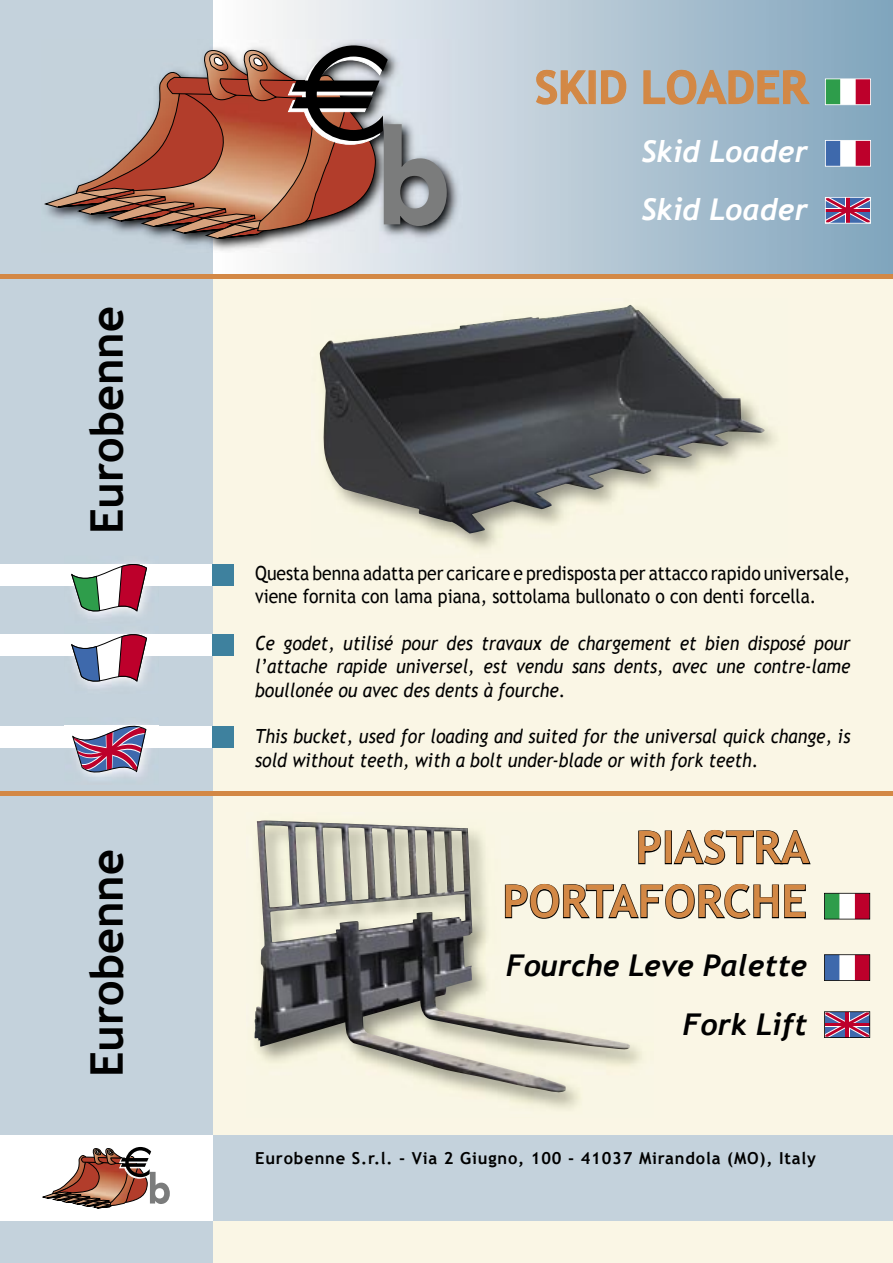
<style>
.page{position:relative;width:893px;height:1263px;background:#faf6e5}
.page>*{position:absolute;margin:0;border:0;box-sizing:border-box;transform-origin:0 0}
.t1{font:700 45px/54px "Trebuchet MS";color:#d38845;text-align:right}
.t2{font:700 45px "Trebuchet MS";color:#000}
.t3{font:italic 700 30px/58.5px "Trebuchet";color:#000;text-align:right}
.t4{font:italic 700 30px/58.5px "Trebuchet";color:#fff}
.t5{font:italic 19.5px/23.4px "Trebuchet MS";color:#000;text-align:justify;scale:.9 1}
.t6{font:19.5px/23.4px "Trebuchet MS";color:#000;scale:.9 1}
.t7{font:700 16.5px "Trebuchet MS";letter-spacing:.05em;color:#000}
</style>
<div class="page">
<svg style="left:213px;top:0;width:680px;height:274px;background:#b1c5d4"></svg>
<div style="left:0;top:0;width:213px;height:1263px;background:#c4d2dc"></div>
<img style="left:44px;top:40px;width:418px;height:213px">
<svg style="left:45px;top:45px;width:402px;height:194px"></svg>
<div style="left:0;top:274px;width:893px;height:5px;background:#d38845"></div>
<svg style="left:535px;top:69px;width:54px;height:36px;background:#c2bdb5"></svg>
<div style="left:589px;top:70px;width:7px;height:34px;border:2px solid #d38845"></div>
<svg style="left:600px;top:69px;width:27px;height:36px"></svg>
<svg style="left:643px;top:69px;width:167px;height:36px;background:#aaadac"></svg>
<div style="left:213px;top:1135px;width:680px;height:85px;background:#c4d2dc"></div>
<div style="left:0;top:1135px;width:213px;height:85px;background:#fff"></div>
<svg style="left:43px;top:1147px;width:127px;height:61px"></svg>
<img style="left:320px;top:304px;width:446px;height:230px">
<div style="left:0;top:634px;width:213px;height:22px;background:#fff"></div>
<div style="left:213px;top:634px;width:21px;height:22px;background:#3e819e"></div>
<img style="left:81px;top:633px;width:69px;height:55px">
<img style="left:71px;top:634px;width:79px;height:22px">
<svg style="left:72px;top:634px;width:75px;height:47px"></svg>
<div style="left:0;top:726px;width:213px;height:21px;background:#fff"></div>
<div style="left:213px;top:726px;width:21px;height:21px;background:#3e819e"></div>
<img style="left:65px;top:724px;width:94px;height:54px">
<img style="left:65px;top:726px;width:94px;height:21px">
<svg style="left:72px;top:726px;width:75px;height:46px"></svg>
<div style="left:0;top:564px;width:213px;height:21px;background:#fff"></div>
<div style="left:213px;top:564px;width:21px;height:21px;background:#3e819e"></div>
<img style="left:64px;top:562px;width:95px;height:56px">
<img style="left:64px;top:564px;width:95px;height:21px">
<svg style="left:72px;top:564px;width:75px;height:47px"></svg>
<svg style="left:825px;top:140px;width:46px;height:27px"></svg>
<svg style="left:825px;top:197px;width:46px;height:27px"></svg>
<svg style="left:825px;top:79px;width:46px;height:26px"></svg>
<img style="left:254px;top:821px;width:388px;height:288px">
<img style="left:257px;top:820px;width:211px;height:123px">
<hr style="left:0;top:791px;width:893px;height:4px;background:#d38845">
<svg style="left:637px;top:829px;width:25px;height:36px"></svg>
<div style="left:665px;top:830px;width:7px;height:34px;border:2px solid #000"></div>
<svg style="left:673px;top:830px;width:138px;height:35px"></svg>
<svg style="left:504px;top:883px;width:302px;height:36px"></svg>
<svg style="left:824px;top:954px;width:46px;height:27px"></svg>
<svg style="left:824px;top:1011px;width:46px;height:27px"></svg>
<svg style="left:824px;top:893px;width:46px;height:26px"></svg>
<h1 class="t2" style="left:79px;top:534px;width:229px;rotate:-90deg">Eurobenne</h1>
<h1 class="t2" style="left:79px;top:1077px;width:229px;rotate:-90deg">Eurobenne</h1>
<h1 class="t1" style="left:535px;top:60px;width:274px">SKID LOADER</h1>
<h2 class="t4" style="left:642px;top:123px;width:168px">Skid Loader<br>Skid Loader</h2>
<p class="t6" style="left:255px;top:561px;width:663px">Questa benna adatta per caricare e predisposta per attacco rapido universale, viene fornita con lama piana, sottolama bullonato o con denti forcella.</p>
<p class="t5" style="left:255px;top:631px;width:663px">Ce godet, utilisé pour des travaux de chargement et bien disposé pour l’attache rapide universel, est vendu sans dents, avec une contre-lame boullonée ou avec des dents à fourche.</p>
<p class="t5" style="left:255px;top:725px;width:663px">This bucket, used for loading and suited for the universal quick change, is sold without teeth, with a bolt under-blade or with fork teeth.</p>
<h1 class="t1" style="left:502px;top:820px;width:309px">PIASTRA<br>PORTAFORCHE</h1>
<h2 class="t3" style="left:506px;top:937px;width:302px">Fourche Leve Palette<br>Fork Lift</h2>
<p class="t7" style="left:255px;top:1148px;width:562px">Eurobenne S.r.l. - Via 2 Giugno, 100 - 41037 Mirandola (MO), Italy</p>
</div>
